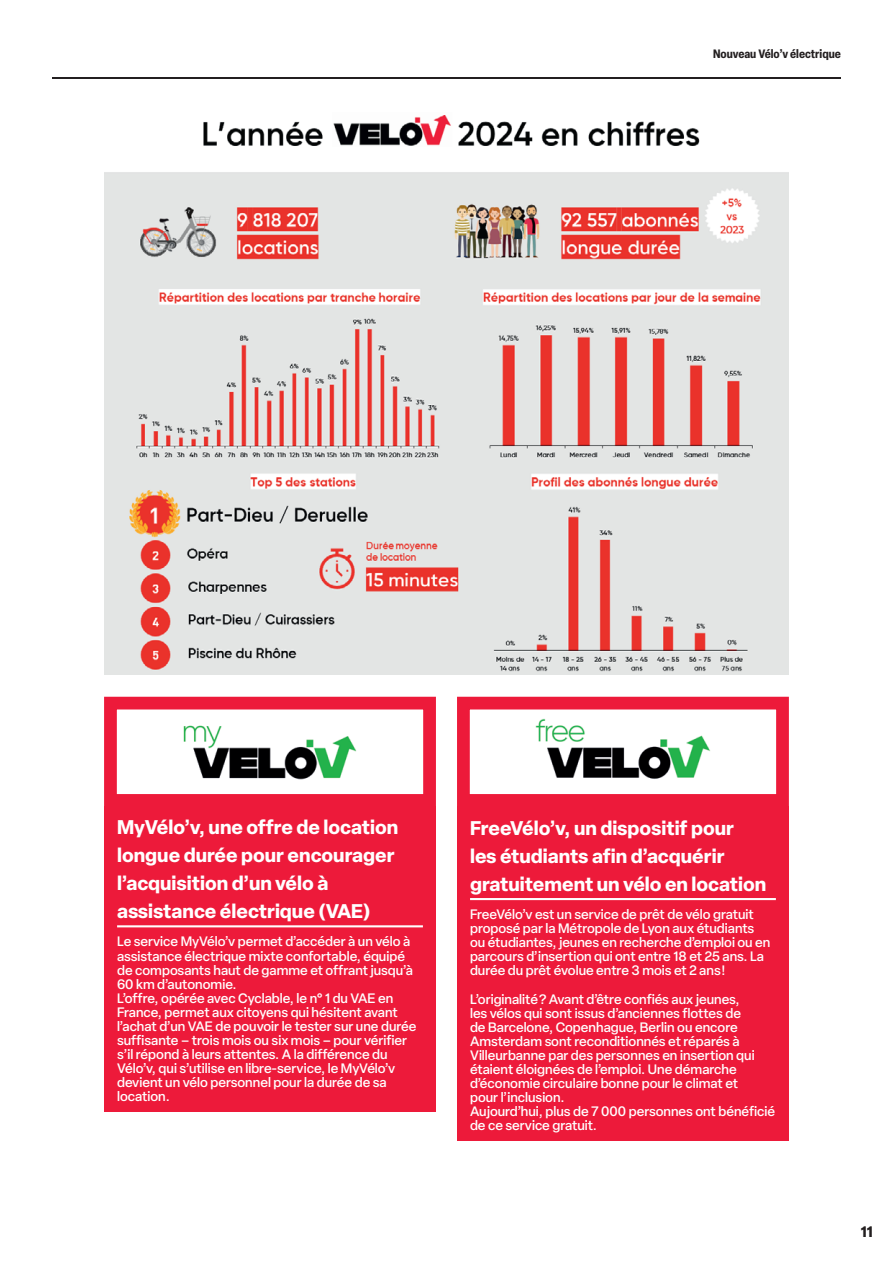
<style>
.page{position:relative;width:893px;height:1263px;background:#fff}
.page>*{position:absolute;margin:0;border:0;box-sizing:border-box;transform-origin:0 0}
.Encadré_-_H1_-_Blanc{font:700 19.5px/28.2px "Elza";color:#fff}
.t1{font:700 15px "Elza Text";color:#231f20}
.Encadré_-_Texte_courant_-_Blanc{font:500 13.5px/14.1px "Elza";color:#fff}
.t2{font:700 condensed 12px "Elza";color:#231f20}
</style>
<div class="page">
<img style="left:183px;top:725px;width:174px;height:55px">
<div style="left:104px;top:697px;width:332px;height:110px;border:13px solid #ed1a3a"></div>
<img style="left:535px;top:718px;width:176px;height:61px">
<div style="left:457px;top:697px;width:332px;height:110px;border:13px solid #ed1a3a"></div>
<div style="left:104px;top:806px;width:332px;height:306px;background:#ed1a3a"></div>
<hr style="left:117px;top:925px;width:306px;height:2px;background:#fff">
<div style="left:457px;top:807px;width:332px;height:334px;background:#ed1a3a"></div>
<hr style="left:470px;top:898px;width:306px;height:2px;background:#fff">
<hr style="left:52px;top:77px;width:789px;height:2px;background:#231f20">
<img style="left:104px;top:115px;width:685px;height:559px">
<p class="t2" style="left:713px;top:45px;width:129px">Nouveau Vélo’v électrique</p>
<p class="Encadré_-_H1_-_Blanc" style="left:117px;top:812px;width:283px">MyVélo’v, une offre de location longue durée pour encourager l’acquisition d’un vélo à assistance électrique (VAE)</p>
<p class="Encadré_-_Texte_courant_-_Blanc" style="left:117px;top:934px;width:297px">Le service MyVélo’v permet d’accéder à un vélo à assistance électrique mixte confortable, équipé de composants haut de gamme et offrant jusqu’à 60 km d’autonomie.</p>
<p class="Encadré_-_Texte_courant_-_Blanc" style="left:117px;top:991px;width:301px">L’offre, opérée avec Cyclable, le n° 1 du VAE en France, permet aux citoyens qui hésitent avant l’achat d’un VAE de pouvoir le tester sur une durée suffisante – trois mois ou six mois – pour vérifier s’il répond à leurs attentes. A la différence du Vélo’v, qui s’utilise en libre-service, le MyVélo’v devient un vélo personnel pour la durée de sa location.</p>
<p class="Encadré_-_H1_-_Blanc" style="left:470px;top:813px;width:298px">FreeVélo’v, un dispositif pour<br>les étudiants afin d’acquérir gratuitement un vélo en location</p>
<p class="Encadré_-_Texte_courant_-_Blanc" style="left:470px;top:907px;width:302px">FreeVélo’v est un service de prêt de vélo gratuit proposé par la Métropole de Lyon aux étudiants ou étudiantes, jeunes en recherche d’emploi ou en parcours d’insertion qui ont entre 18 et 25 ans. La durée du prêt évolue entre 3 mois et 2 ans !</p>
<p class="Encadré_-_Texte_courant_-_Blanc" style="left:470px;top:991px;width:286px">L’originalité ? Avant d’être confiés aux jeunes, les vélos qui sont issus d’anciennes flottes de de Barcelone, Copenhague, Berlin ou encore Amsterdam sont reconditionnés et réparés à Villeurbanne par des personnes en insertion qui étaient éloignées de l’emploi. Une démarche d’économie circulaire bonne pour le climat et pour l’inclusion.</p>
<p class="Encadré_-_Texte_courant_-_Blanc" style="left:470px;top:1104px;width:307px">Aujourd’hui, plus de 7 000 personnes ont bénéficié de ce service gratuit.</p>
<p class="t1" style="left:861px;top:1220px;width:14px">11</p>
</div>
